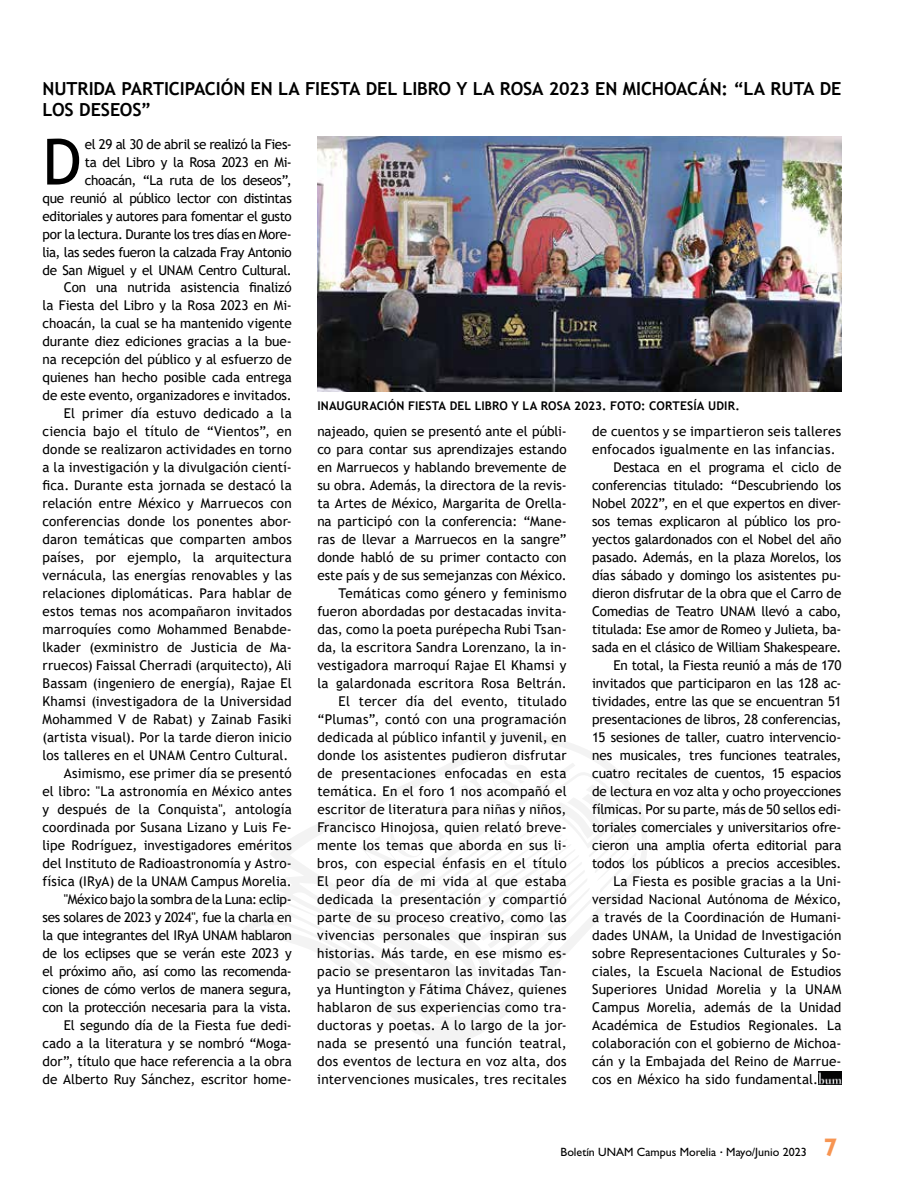
<style>
.page{position:relative;width:918px;height:1188px;background:#fff}
.page>*{position:absolute;margin:0;border:0;box-sizing:border-box;transform-origin:0 0}
.t1{font:63.75px "Trebuchet MS";color:#000}
.t2{font:700 18px "Trebuchet MS";letter-spacing:-.01em;color:#000}
.t3{font:13.5px/18px "Trebuchet MS";letter-spacing:.005em;color:#000;text-align:right}
.t4{font:13.5px "Trebuchet MS";letter-spacing:-.015em;color:#000}
.t5{font:700 12px "Trebuchet MS";letter-spacing:.015em;color:#000}
.t6{font:12px "Gill Sans Std";color:#000}
.s1{font-weight:700;font-size:25.5px;color:#f79552}
</style>
<div class="page">
<svg style="left:237px;top:729px;width:410px;height:314px"></svg>
<svg style="left:358px;top:754px;width:279px;height:231px"></svg>
<img style="left:818px;top:1072px;width:23px;height:13px">
<img style="left:317px;top:136px;width:524px;height:255px">
<h2 class="t2" style="left:43px;top:77px;width:12px">NUTRID</h2>
<h2 class="t2" style="left:105px;top:77px;width:48px">A PARTICIP</h2>
<h2 class="t2" style="left:194px;top:77px;width:22px">ACIÓN</h2>
<h2 class="t2" style="left:251px;top:77px;width:384px">EN LA FIESTA DEL LI BRO Y LA ROSA 2023 EN MICHO</h2>
<h2 class="t2" style="left:676px;top:77px;width:23px">ACÁN</h2>
<h2 class="t2" style="left:721px;top:77px;width:122px">: “LA RUTA DE</h2>
<h2 class="t2" style="left:43px;top:98px;width:11px">LOS</h2>
<h2 class="t2" style="left:79px;top:98px;width:73px">DESEOS”</h2>
<h1 class="t1" style="left:43px;top:122px;width:41px">D</h1>
<p class="t3" style="left:43px;top:135px;width:251px">el 29 al 30 de abril se realizó la Fies-<br>ta del Libro y la Rosa 2023 en Mi&shy;choacán, “La ruta de los deseos”,<br>que reunió al público lector con distintas editoriales y autores para fomentar el gusto por la lectura. Durante los tres días en More&shy;lia, las sedes fueron la calzada Fray Antonio de San Miguel y el UNAM Centro Cultural.<br>Con una nutrida asistencia finalizó<br>la Fiesta del Libro y la Rosa 2023 en Mi&shy;choacán, la cual se ha mantenido vigente durante diez ediciones gracias a la bue&shy;na recepción del público y al esfuerzo de quienes han hecho posible cada entrega de este evento, organizadores e invitados.<br>El primer día estuvo dedicado a la ciencia bajo el título de “Vientos”, en donde se realizaron actividades en torno a la investigación y la divulgación cientí&shy;fica. Durante esta jornada se destacó la relación entre México y Marruecos con conferencias donde los ponentes abor&shy;daron temáticas que comparten ambos países, por ejemplo, la arquitectura vernácula, las energías renovables y las relaciones diplomáticas. Para hablar de estos temas nos acompañaron invitados marroquíes como Mohammed Benabde&shy;lkader (exministro de Justicia de Ma&shy;rruecos) Faissal Cherradi (arquitecto), Ali Bassam (ingeniero de energía), Rajae El Khamsi (investigadora de la Universidad Mohammed V de Rabat) y Zainab Fasiki (artista visual). Por la tarde dieron inicio los talleres en el UNAM Centro Cultural.<br>Asimismo, ese primer día se presentó<br>el libro: "La astronomía en México antes y después de la Conquista", antología coordinada por Susana Lizano y Luis Fe&shy;lipe Rodríguez, investigadores eméritos del Instituto de Radioastronomía y Astro&shy;física (IRyA) de la UNAM Campus Morelia. "México bajo la sombra de la Luna: eclip&shy;ses solares de 2023 y 2024", fue la charla en la que integrantes del IRyA UNAM hablaron de los eclipses que se verán este 2023 y el próximo año, así como las recomenda&shy;ciones de cómo verlos de manera segura, con la protección necesaria para la vista.<br>El segundo día de la Fiesta fue dedi&shy;cado a la literatura y se nombró “Moga&shy;dor”, título que hace referencia a la obra de Alberto Ruy Sánchez, escritor home-</p>
<p class="t5" style="left:317px;top:398px;width:424px">INAUGURACIÓN FIESTA DEL LIBRO Y LA ROSA 2023. FOTO: CORTESÍA UDIR.</p>
<p class="t3" style="left:317px;top:422px;width:251px">najeado, quien se presentó ante el públi&shy;co para contar sus aprendizajes estando en Marruecos y hablando brevemente de su obra. Además, la directora de la revis&shy;ta Artes de México, Margarita de Orella&shy;na participó con la conferencia: “Mane&shy;ras de llevar a Marruecos en la sangre” donde habló de su primer contacto con este país y de sus semejanzas con México.<br>Temáticas como género y feminismo fueron abordadas por destacadas invita&shy;das, como la poeta purépecha Rubi Tsan&shy;da, la escritora Sandra Lorenzano, la in&shy;vestigadora marroquí Rajae El Khamsi y la galardonada escritora Rosa Beltrán.<br>El tercer día del evento, titulado “Plumas”, contó con una programación dedicada al público infantil y juvenil, en donde los asistentes pudieron disfrutar de presentaciones enfocadas en esta temática. En el foro 1 nos acompañó el escritor de literatura para niñas y niños, Francisco Hinojosa, quien relató breve&shy;mente los temas que aborda en sus li&shy;bros, con especial énfasis en el título El peor día de mi vida al que estaba dedicada la presentación y compartió parte de su proceso creativo, como las vivencias personales que inspiran sus historias. Más tarde, en ese mismo es&shy;pacio se presentaron las invitadas Tan&shy;ya Huntington y Fátima Chávez, quienes hablaron de sus experiencias como tra&shy;ductoras y poetas. A lo largo de la jor&shy;nada se presentó una función teatral, dos eventos de lectura en voz alta, dos intervenciones musicales, tres recitales</p>
<p class="t3" style="left:592px;top:422px;width:251px">de cuentos y se impartieron seis talleres</p>
<p class="t3" style="left:592px;top:440px;width:245px">enfocados igualmente en las infancias.</p>
<p class="t4" style="left:613px;top:459px;width:230px">Destaca en el programa el ciclo de</p>
<p class="t3" style="left:592px;top:476px;width:251px">conferencias titulado: “Descubriendo los</p>
<p class="t3" style="left:592px;top:494px;width:251px">Nobel 2022”, en el que expertos en diver-</p>
<p class="t4" style="left:592px;top:513px;width:251px">sos temas explicaron al público los pro-</p>
<p class="t3" style="left:592px;top:530px;width:251px">yectos galardonados con el Nobel del año</p>
<p class="t3" style="left:592px;top:548px;width:251px">pasado. Además, en la plaza Morelos, los</p>
<p class="t3" style="left:592px;top:566px;width:251px">días sábado y domingo los asistentes pu-</p>
<p class="t3" style="left:592px;top:584px;width:251px">dieron disfrutar de la obra que el Carro de</p>
<p class="t4" style="left:592px;top:603px;width:251px">Comedias de Teatro UNAM llevó a cabo,</p>
<p class="t3" style="left:592px;top:620px;width:251px">titulada: Ese amor de Romeo y Julieta, ba-</p>
<p class="t4" style="left:592px;top:639px;width:251px">sada en el clásico de William Shakespeare.</p>
<p class="t3" style="left:613px;top:656px;width:230px">En total, la Fiesta reunió a más de 170</p>
<p class="t3" style="left:592px;top:674px;width:251px">invitados que participaron en las 128 ac-</p>
<p class="t3" style="left:592px;top:692px;width:251px">tividades, entre las que se encuentran 51</p>
<p class="t3" style="left:592px;top:710px;width:251px">presentaciones de libros, 28 conferencias,</p>
<p class="t3" style="left:592px;top:728px;width:251px">15 sesiones de taller, cuatro intervencio-</p>
<p class="t3" style="left:592px;top:746px;width:251px">nes musicales, tres funciones teatrales,</p>
<p class="t3" style="left:592px;top:764px;width:251px">cuatro recitales de cuentos, 15 espacios</p>
<p class="t3" style="left:592px;top:782px;width:251px">de lectura en voz alta y ocho proyecciones</p>
<p class="t3" style="left:592px;top:800px;width:251px">fílmicas. Por su parte, más de 50 sellos edi-</p>
<p class="t3" style="left:592px;top:818px;width:251px">toriales comerciales y universitarios ofre-</p>
<p class="t3" style="left:592px;top:836px;width:251px">cieron una amplia oferta editorial para</p>
<p class="t3" style="left:592px;top:854px;width:251px">todos los públicos a precios accesibles.</p>
<p class="t3" style="left:613px;top:872px;width:230px">La Fiesta es posible gracias a la Uni-</p>
<p class="t3" style="left:592px;top:890px;width:251px">versidad Nacional Autónoma de México,</p>
<p class="t3" style="left:592px;top:908px;width:251px">a través de la Coordinación de Humani-</p>
<p class="t3" style="left:592px;top:926px;width:251px">dades UNAM, la Unidad de Investigación</p>
<p class="t3" style="left:592px;top:944px;width:251px">sobre Representaciones Culturales y So-</p>
<p class="t3" style="left:592px;top:962px;width:251px">ciales, la Escuela Nacional de Estudios</p>
<p class="t3" style="left:592px;top:980px;width:251px">Superiores Unidad Morelia y la UNAM</p>
<p class="t3" style="left:592px;top:998px;width:251px">Campus Morelia, además de la Unidad</p>
<p class="t3" style="left:592px;top:1016px;width:251px">Académica de Estudios Regionales. La</p>
<p class="t3" style="left:592px;top:1034px;width:251px">colaboración con el gobierno de Michoa-</p>
<p class="t3" style="left:592px;top:1052px;width:251px">cán y la Embajada del Reino de Marrue-</p>
<p class="t3" style="left:592px;top:1070px;width:227px">cos en México ha sido fundamental.</p>
<p class="t6" style="left:561px;top:1145px;width:278px">Boletín UNAM Campus Morelia <sup>.</sup> Mayo/Junio 2023 <span class="s1">7</span></p>
</div>
